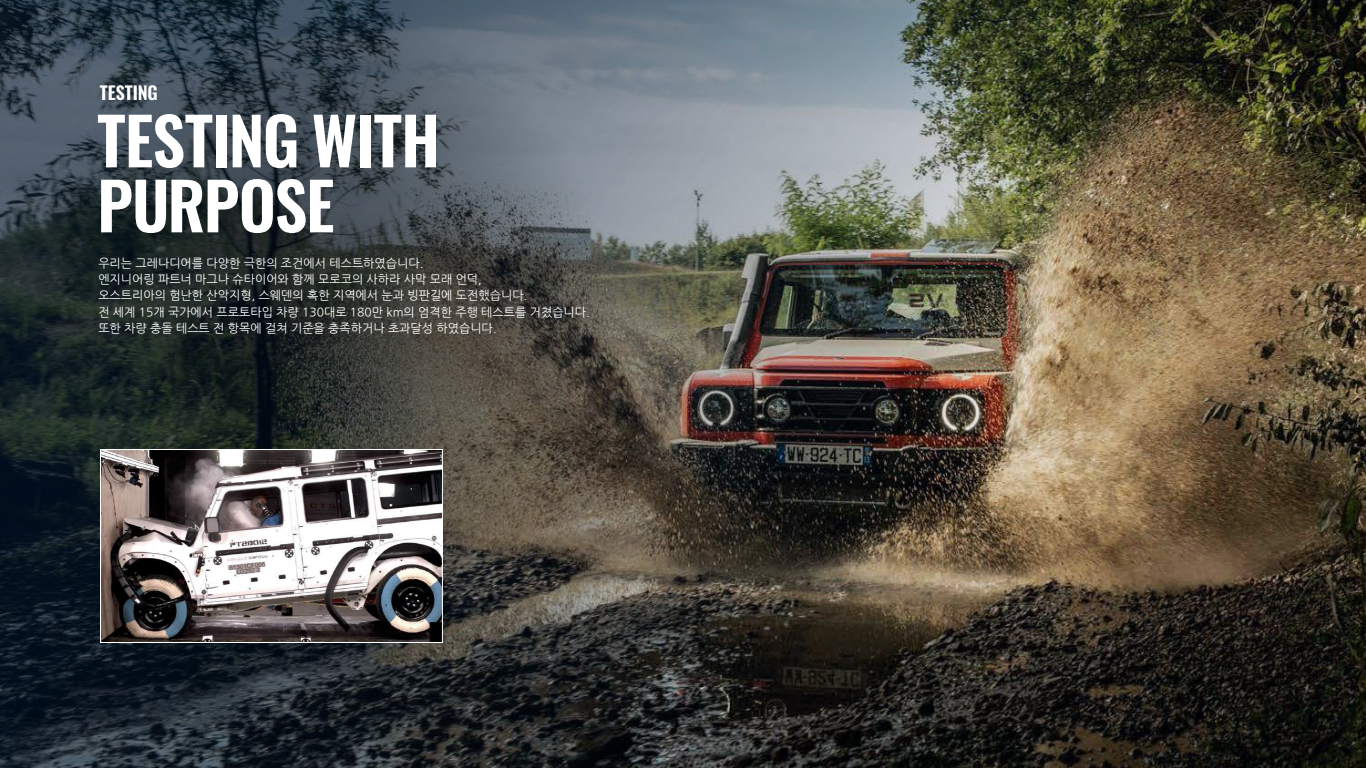
<style>
.page{position:relative;width:1366px;height:768px;background:#fff}
.page>*{position:absolute;margin:0;border:0;box-sizing:border-box;transform-origin:0 0}
.t1{font:600 65px/65px "Oswald";letter-spacing:-.015em;color:#fff}
.t2{font:600 18px "Oswald";color:#fff}
.t3{font:12px/16.4px "Nanum Gothic";color:#fff}
</style>
<div class="page">
<img style="left:0;top:0;width:1355px;height:768px">
<svg style="left:34px;top:12px;width:569px;height:568px;background:#3c4345"></svg>
<img style="left:102px;top:451px;width:339px;height:190px">
<div style="left:100px;top:449px;width:343px;height:194px;border:1px solid #fff"></div>
<h2 class="t2" style="left:100px;top:77px;width:59px">TESTING</h2>
<h1 class="t1" style="left:97px;top:102px;width:345px">TESTING WITH<br>PURPOSE</h1>
<p class="t3" style="left:98px;top:255px;width:493px">우리는 그레나디어를 다양한 극한의 조건에서 테스트하였습니다.<br>엔지니어링 파트너 마그나 슈타이어와 함께 모로코의 사하라 사막 모래 언덕,<br>오스트리아의 험난한 산악지형, 스웨덴의 혹한 지역에서 눈과 빙판길에 도전했습니다.<br>전 세계 15개 국가에서 프로토타입 차량 130대로 180만 km의 엄격한 주행 테스트를 거쳤습니다. 또한 차량 충돌 테스트 전 항목에 걸쳐 기준을 충족하거나 초과달성 하였습니다.</p>
</div>
